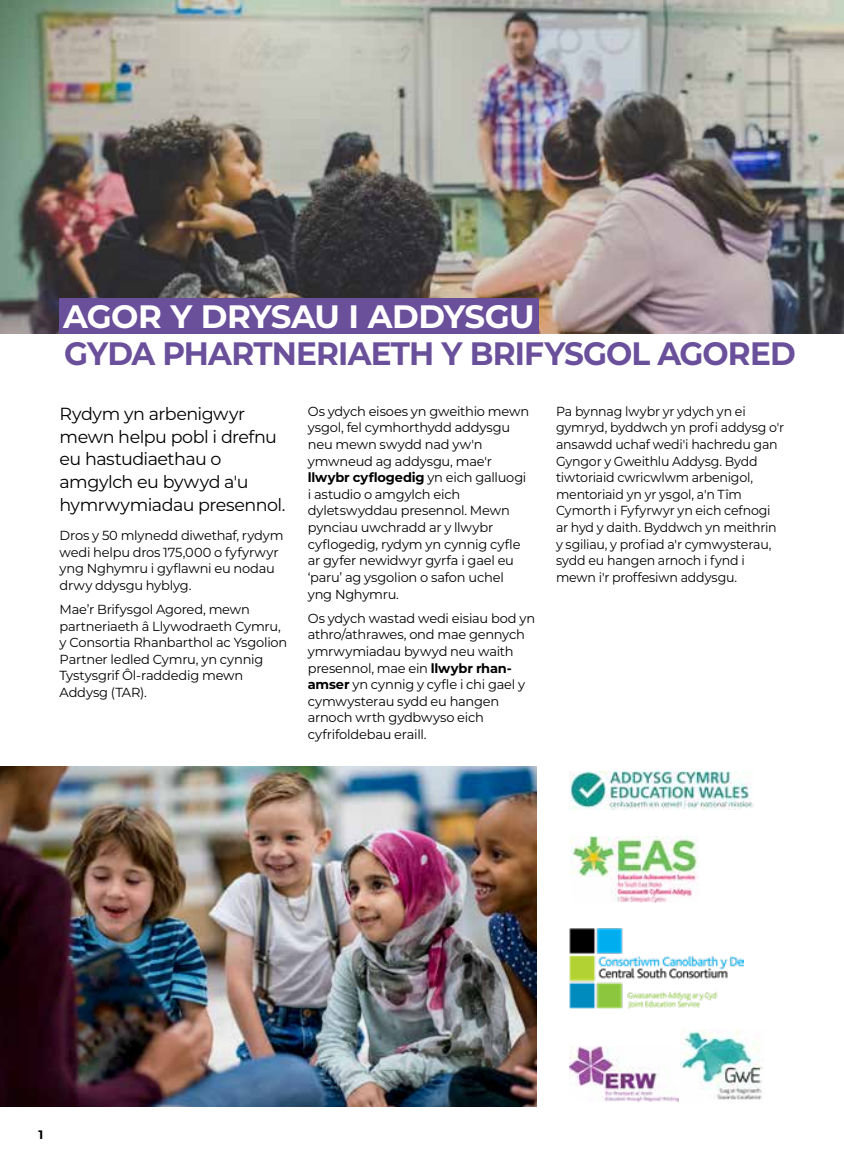
<style>
.page{position:relative;width:844px;height:1176px;background:#fff}
.page>*{position:absolute;margin:0;border:0;box-sizing:border-box;transform-origin:0 0}
.t1{font:700 32.38px "Montserrat";letter-spacing:-.025em;color:#6a4f9b;scale:.96 1}
.t2{font:700 32.38px "Montserrat";letter-spacing:-.015em;color:#fff}
.t3{font:17.5px/22.8px "Montserrat";letter-spacing:-.03em;color:#000}
.t4{font:13.12px/16.6px "Montserrat";letter-spacing:-.015em;color:#000}
.t5{font:13.12px/16.6px "Montserrat";letter-spacing:-.015em;color:#000;scale:.96 1}
.t6{font:700 12.25px "Montserrat";color:#000}
.s1{font-weight:700}
</style>
<div class="page">
<img style="left:0;top:0;width:843px;height:333px">
<div style="left:59px;top:298px;width:480px;height:36px;background:#6a4f9b"></div>
<img style="left:0;top:766px;width:536px;height:340px">
<img style="left:569px;top:771px;width:184px;height:38px">
<img style="left:569px;top:928px;width:174px;height:80px">
<img style="left:570px;top:836px;width:128px;height:66px">
<img style="left:680px;top:1029px;width:83px;height:71px">
<img style="left:569px;top:1046px;width:108px;height:55px">
<h1 class="t2" style="left:63px;top:293px;width:473px">AGOR Y DRYSAU I ADDYSGU</h1>
<h1 class="t1" style="left:64px;top:330px;width:763px">GYDA PHARTNERIAETH Y BRIFYSGOL AGORED</h1>
<h2 class="t3" style="left:60px;top:402px;width:227px">Rydym yn arbenigwyr mewn helpu pobl i drefnu eu hastudiaethau o amgylch eu bywyd a'u hymrwymiadau presennol.</h2>
<p class="t4" style="left:60px;top:526px;width:225px">Dros y 50 mlynedd diwethaf, rydym wedi helpu dros 175,000 o fyfyrwyr yng Nghymru i gyflawni eu nodau drwy ddysgu hyblyg.</p>
<p class="t4" style="left:60px;top:600px;width:229px">Mae’r Brifysgol Agored, mewn partneriaeth â Llywodraeth Cymru, y Consortia Rhanbarthol ac Ysgolion<br>Partner ledled Cymru, yn cynnig<br>Tystysgrif Ôl-raddedig mewn<br>Addysg (TAR).</p>
<p class="t4" style="left:308px;top:402px;width:223px">Os ydych eisoes yn gweithio mewn ysgol, fel cymhorthydd addysgu neu mewn swydd nad yw'n ymwneud ag addysgu, mae'r <span class="s1">llwybr cyflogedig</span> yn eich galluogi i astudio o amgylch eich dyletswyddau presennol. Mewn pynciau uwchradd ar y llwybr cyflogedig, rydym yn cynnig cyfle ar gyfer newidwyr gyrfa i gael eu ‘paru’ ag ysgolion o safon uchel yng Nghymru.</p>
<p class="t4" style="left:308px;top:609px;width:229px">Os ydych wastad wedi eisiau bod yn athro/athrawes, ond mae gennych ymrwymiadau bywyd neu waith presennol, mae ein <span class="s1">llwybr rhan&shy;amser</span> yn cynnig y cyfle i chi gael y cymwysterau sydd eu hangen arnoch wrth gydbwyso eich cyfrifoldebau eraill.</p>
<p class="t5" style="left:556px;top:402px;width:239px">Pa bynnag lwybr yr ydych yn ei gymryd, byddwch yn profi addysg o'r ansawdd uchaf wedi'i hachredu gan<br>Gyngor y Gweithlu Addysg. Bydd tiwtoriaid cwricwlwm arbenigol, mentoriaid yn yr ysgol, a'n Tîm<br>Cymorth i Fyfyrwyr yn eich cefnogi ar hyd y daith. Byddwch yn meithrin y sgiliau, y profiad a'r cymwysterau, sydd eu hangen arnoch i fynd i mewn i'r proffesiwn addysgu.</p>
<p class="t6" style="left:39px;top:1126px;width:6px">1</p>
</div>
